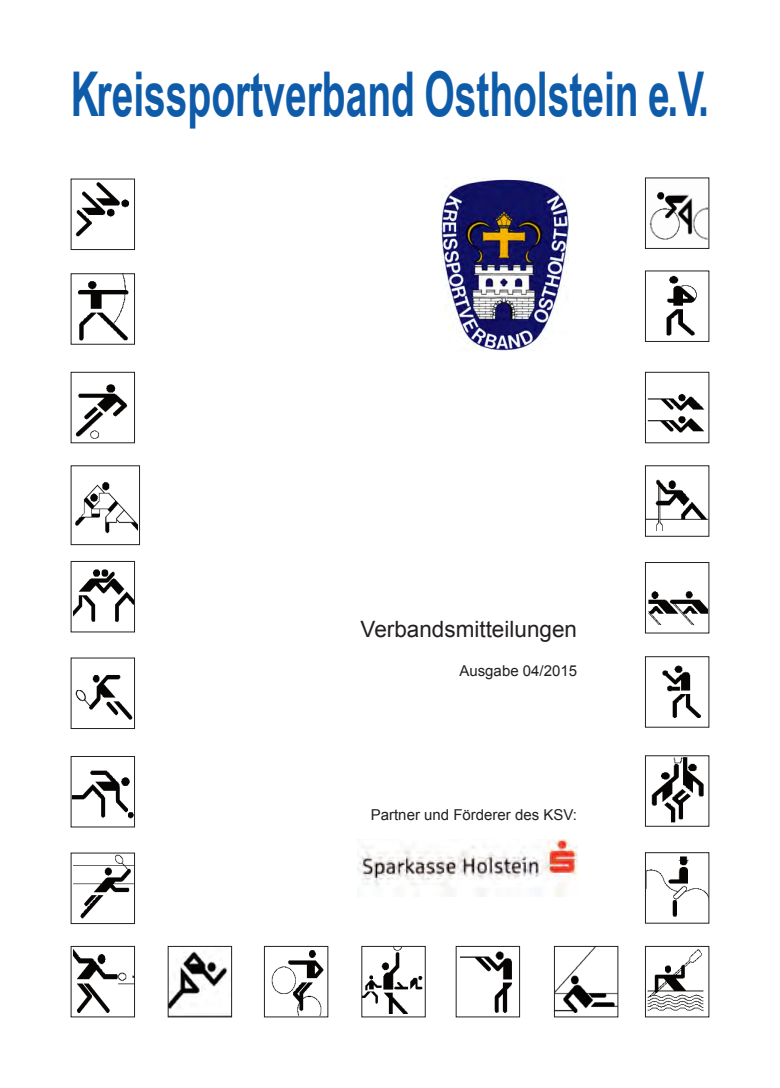
<style>
.page{position:relative;width:780px;height:1088px;background:#fff}
.page>*{position:absolute;margin:0;border:0;box-sizing:border-box;transform-origin:0 0}
.t1{font:700 61.75px "Arial Narrow";color:#0e5baa;scale:.77 1}
.t2{font:22.5px "Arial";color:#231f20}
.t3{font:15px "Arial";color:#231f20}
</style>
<div class="page">
<img style="left:441px;top:179px;width:128px;height:172px">
<img style="left:75px;top:182px;width:54px;height:55px">
<div style="left:71px;top:179px;width:64px;height:71px;border:1px solid #231f20"></div>
<img style="left:78px;top:276px;width:51px;height:65px">
<img style="left:75px;top:384px;width:53px;height:55px">
<div style="left:71px;top:372px;width:64px;height:71px;border:1px solid #231f20"></div>
<img style="left:75px;top:482px;width:62px;height:52px">
<div style="left:71px;top:466px;width:69px;height:79px;border:1px solid #231f20"></div>
<img style="left:74px;top:569px;width:59px;height:53px">
<div style="left:71px;top:561px;width:64px;height:71px;border:1px solid #231f20"></div>
<img style="left:75px;top:675px;width:58px;height:45px">
<div style="left:71px;top:658px;width:64px;height:71px;border:1px solid #231f20"></div>
<img style="left:73px;top:770px;width:60px;height:49px">
<div style="left:71px;top:756px;width:64px;height:71px;border:1px solid #231f20"></div>
<img style="left:73px;top:855px;width:60px;height:64px">
<div style="left:71px;top:853px;width:64px;height:71px;border:1px solid #231f20"></div>
<img style="left:73px;top:949px;width:60px;height:63px">
<div style="left:71px;top:946px;width:64px;height:71px;border:1px solid #231f20"></div>
<img style="left:170px;top:951px;width:58px;height:63px">
<div style="left:168px;top:946px;width:64px;height:71px;border:1px solid #231f20"></div>
<img style="left:271px;top:950px;width:53px;height:65px">
<div style="left:264px;top:946px;width:64px;height:71px;border:1px solid #231f20"></div>
<img style="left:363px;top:948px;width:60px;height:65px">
<img style="left:460px;top:951px;width:52px;height:62px">
<img style="left:556px;top:948px;width:60px;height:65px">
<div style="left:554px;top:946px;width:64px;height:71px;border:1px solid #231f20"></div>
<img style="left:647px;top:949px;width:56px;height:62px">
<div style="left:645px;top:946px;width:64px;height:71px;border:1px solid #231f20"></div>
<img style="left:662px;top:665px;width:39px;height:53px">
<div style="left:645px;top:656px;width:64px;height:71px;border:1px solid #231f20"></div>
<img style="left:651px;top:757px;width:53px;height:66px">
<div style="left:645px;top:755px;width:64px;height:71px;border:1px solid #231f20"></div>
<img style="left:647px;top:856px;width:60px;height:61px">
<div style="left:645px;top:852px;width:64px;height:71px;border:1px solid #231f20"></div>
<img style="left:358px;top:840px;width:219px;height:56px">
<img style="left:649px;top:192px;width:58px;height:48px">
<div style="left:645px;top:178px;width:64px;height:71px;border:1px solid #231f20"></div>
<img style="left:666px;top:275px;width:31px;height:61px">
<div style="left:645px;top:271px;width:64px;height:71px;border:1px solid #231f20"></div>
<img style="left:647px;top:479px;width:60px;height:51px">
<img style="left:647px;top:393px;width:58px;height:40px">
<div style="left:645px;top:372px;width:64px;height:71px;border:1px solid #231f20"></div>
<img style="left:648px;top:591px;width:59px;height:35px">
<div style="left:645px;top:562px;width:64px;height:71px;border:1px solid #231f20"></div>
<h1 class="t1" style="left:71px;top:58px;width:830px">Kreissportverband Ostholstein e.V.</h1>
<h2 class="t2" style="left:360px;top:617px;width:218px">Verbandsmitteilungen</h2>
<p class="t3" style="left:459px;top:662px;width:119px">Ausgabe 04/2015</p>
<p class="t3" style="left:371px;top:806px;width:208px">Partner und Förderer des KSV:</p>
</div>
